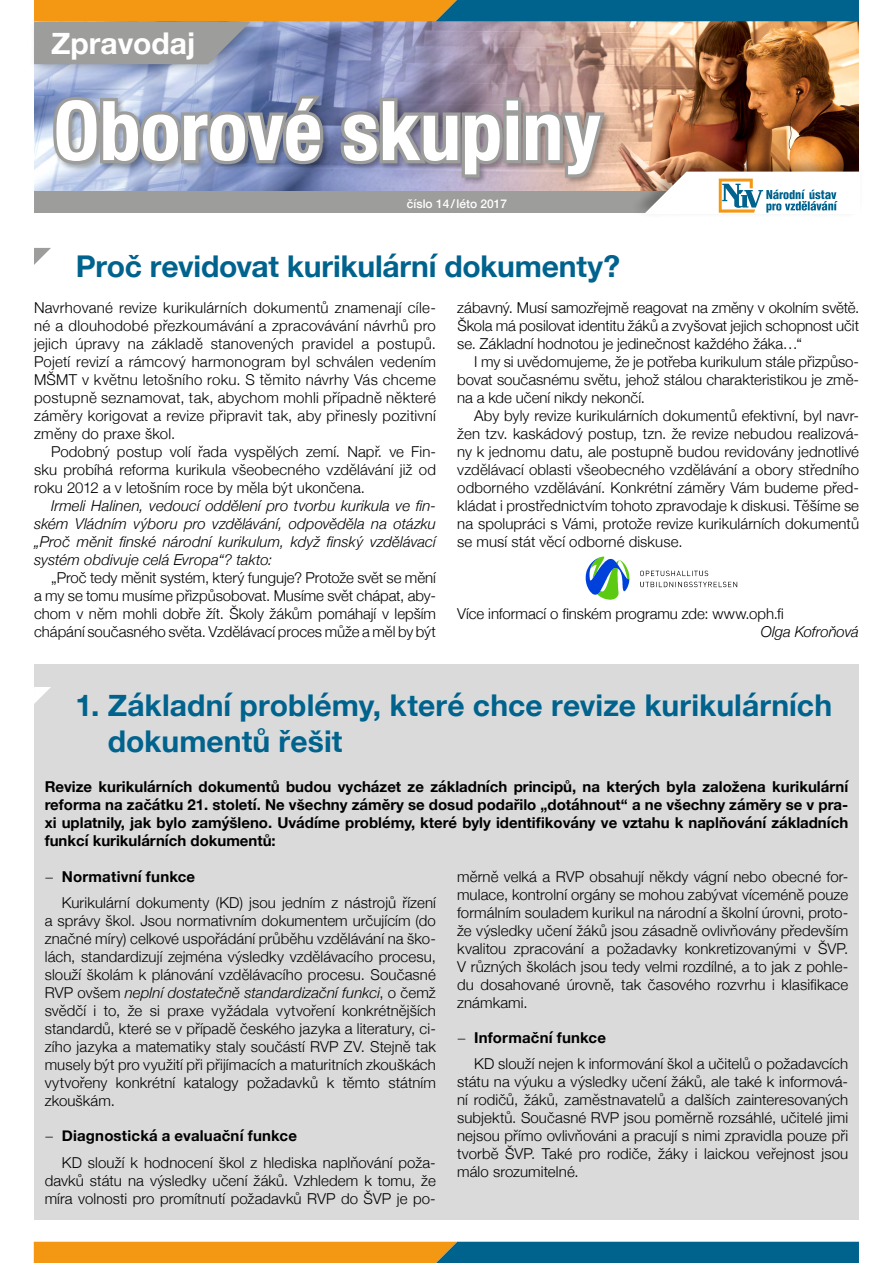
<style>
.page{position:relative;width:893px;height:1263px;background:#fff}
.page>*{position:absolute;margin:0;border:0;box-sizing:border-box;transform-origin:0 0}
.t1{font:700 condensed 82.5px "Helvetica Neue";color:#fff}
.t2{font:700 30px/36px "Helvetica Neue";color:#00638e}
.t3{font:700 30px "Helvetica Neue";color:#fff}
.t4{font:300 15px/18px "Helvetica Neue";letter-spacing:.005em;color:#000;text-align:justify}
.t5{font:700 15px/18px "Helvetica Neue";color:#000;text-align:justify}
.t6{font:italic 300 15px/18px "Helvetica Neue";letter-spacing:.005em;color:#000;text-align:justify}
.t7{font:500 12px "Helvetica Neue";color:#fff}
.s1{font-weight:700}
.s2{font-style:italic}
</style>
<div class="page">
<img style="left:34px;top:64px;width:825px;height:127px">
<div style="left:29px;top:12px;width:233px;height:61px;background:#000;opacity:.3"></div>
<svg style="left:34px;top:1242px;width:825px;height:21px;background:#7a7d50"></svg>
<div style="left:34px;top:191px;width:825px;height:22px;background:#9d9d9c"></div>
<div style="left:52px;top:94px;width:560px;height:91px;background:#000;opacity:.3"></div>
<svg style="left:49px;top:90px;width:278px;height:79px;background:#9098aa"></svg>
<svg style="left:336px;top:94px;width:273px;height:88px;background:#9a939d"></svg>
<img style="left:34px;top:0;width:825px;height:64px">
<div style="left:34px;top:664px;width:825px;height:555px;background:#dadada"></div>
<svg style="left:34px;top:687px;width:17px;height:17px"></svg>
<svg style="left:34px;top:248px;width:17px;height:17px"></svg>
<svg style="left:586px;top:557px;width:43px;height:43px"></svg>
<svg style="left:640px;top:582px;width:97px;height:5px"></svg>
<svg style="left:640px;top:571px;width:68px;height:5px"></svg>
<div style="left:630px;top:156px;width:234px;height:61px;background:#000;opacity:.3"></div>
<svg style="left:644px;top:172px;width:216px;height:42px"></svg>
<h2 class="t3" style="left:51px;top:20px;width:146px">Zpravodaj</h2>
<h1 class="t1" style="left:54px;top:62px;width:549px">Oborové skupiny</h1>
<p class="t7" style="left:407px;top:194px;width:102px">číslo 14/léto 2017</p>
<h2 class="t2" style="left:76px;top:249px;width:546px">Proč revidovat kurikulární dokumenty?</h2>
<p class="t4" style="left:34px;top:298px;width:403px">Navrhované revize kurikulárních dokumentů znamenají cíle&shy;né a dlouhodobé přezkoumávání a zpracovávání návrhů pro jejich úpravy na základě stanovených pravidel a postupů.<br>Pojetí revizí a rámcový harmonogram byl schválen vedením MŠMT v květnu letošního roku. S těmito návrhy Vás chceme postupně seznamovat, tak, abychom mohli případně některé záměry korigovat a revize připravit tak, aby přinesly pozitivní změny do praxe škol.</p>
<p class="t4" style="left:34px;top:442px;width:403px;text-indent:17px">Podobný postup volí řada vyspělých zemí. Např. ve Fin&shy;sku probíhá reforma kurikula všeobecného vzdělávání již od roku 2012 a v letošním roce by měla být ukončena.</p>
<p class="t6" style="left:34px;top:496px;width:403px;text-indent:17px">Irmeli Halinen, vedoucí oddělení pro tvorbu kurikula ve fin&shy;ském Vládním výboru pro vzdělávání, odpověděla na otázku „Proč měnit finské národní kurikulum, když finský vzdělávací systém obdivuje celá Evropa“? takto:</p>
<p class="t4" style="left:34px;top:568px;width:403px;text-indent:17px">„Proč tedy měnit systém, který funguje? Protože svět se mění a my se tomu musíme přizpůsobovat. Musíme svět chápat, aby&shy;chom v něm mohli dobře žít. Školy žákům pomáhají v lepším chápání současného světa. Vzdělávací proces může a měl by být</p>
<p class="t4" style="left:457px;top:298px;width:403px">zábavný. Musí samozřejmě reagovat na změny v okolním světě.<br>Škola má posilovat identitu žáků a zvyšovat jejich schopnost učit se. Základní hodnotou je jedinečnost každého žáka…“</p>
<p class="t4" style="left:457px;top:352px;width:403px;text-indent:17px">I my si uvědomujeme, že je potřeba kurikulum stále přizpůso&shy;bovat současnému světu, jehož stálou charakteristikou je změ&shy;na a kde učení nikdy nekončí.</p>
<p class="t4" style="left:457px;top:406px;width:403px;text-indent:17px">Aby byly revize kurikulárních dokumentů efektivní, byl navr&shy;žen tzv. kaskádový postup, tzn. že revize nebudou realizová&shy;ny k jednomu datu, ale postupně budou revidovány jednotlivé vzdělávací oblasti všeobecného vzdělávání a obory středního odborného vzdělávání. Konkrétní záměry Vám budeme před&shy;kládat i prostřednictvím tohoto zpravodaje k diskusi. Těšíme se na spolupráci s Vámi, protože revize kurikulárních dokumentů se musí stát věcí odborné diskuse.</p>
<p class="t4" style="left:457px;top:604px;width:328px">Více informací o finském programu zde: www.oph.fi</p>
<p class="t6" style="left:761px;top:622px;width:100px">Olga Kofroňová</p>
<h2 class="t2" style="left:108px;top:688px;width:726px;text-indent:-32px">1. Základní problémy, které chce revize kurikulárních dokumentů řešit</h2>
<p class="t5" style="left:45px;top:777px;width:805px">Revize kurikulárních dokumentů budou vycházet ze základních principů, na kterých byla založena kurikulární reforma na začátku 21. století. Ne všechny záměry se dosud podařilo „dotáhnout“ a ne všechny záměry se v pra&shy;xi uplatnily, jak bylo zamýšleno. Uvádíme problémy, které byly identifikovány ve vztahu k naplňování základních funkcí kurikulárních dokumentů:</p>
<p class="t4" style="left:62px;top:862px;width:376px;line-height:26.5px;text-indent:-17px">− <span class="s1">Normativní funkce<br></span>Kurikulární dokumenty (KD) jsou jedním z nástrojů řízení</p>
<p class="t4" style="left:45px;top:911px;width:393px">a správy škol. Jsou normativním dokumentem určujícím (do značné míry) celkové uspořádání průběhu vzdělávání na ško&shy;lách, standardizují zejména výsledky vzdělávacího procesu, slouží školám k plánování vzdělávacího procesu. Současné RVP ovšem <span class="s2">neplní dostatečně standardizační funkci</span>, o čemž svědčí i to, že si praxe vyžádala vytvoření konkrétnějších standardů, které se v případě českého jazyka a literatury, ci&shy;zího jazyka a matematiky staly součástí RVP ZV. Stejně tak musely být pro využití při přijímacích a maturitních zkouškách vytvořeny konkrétní katalogy požadavků k těmto státním zkouškám.</p>
<p class="t4" style="left:62px;top:1122px;width:376px;line-height:26.5px;text-indent:-17px">− <span class="s1">Diagnostická a evaluační funkce<br></span>KD slouží k hodnocení škol z hlediska naplňování poža-</p>
<p class="t4" style="left:45px;top:1170px;width:393px">davků státu na výsledky učení žáků. Vzhledem k tomu, že míra volnosti pro promítnutí požadavků RVP do ŠVP je po-</p>
<p class="t4" style="left:457px;top:866px;width:393px">měrně velká a RVP obsahují někdy vágní nebo obecné for&shy;mulace, kontrolní orgány se mohou zabývat víceméně pouze formálním souladem kurikul na národní a školní úrovni, proto&shy;že výsledky učení žáků jsou zásadně ovlivňovány především kvalitou zpracování a požadavky konkretizovanými v ŠVP.<br>V různých školách jsou tedy velmi rozdílné, a to jak z pohle&shy;du dosahované úrovně, tak časového rozvrhu i klasifikace známkami.</p>
<p class="t4" style="left:474px;top:1023px;width:376px;line-height:26.5px;text-indent:-17px">− <span class="s1">Informační funkce<br></span>KD slouží nejen k informování škol a učitelů o požadavcích</p>
<p class="t4" style="left:457px;top:1072px;width:393px">státu na výuku a výsledky učení žáků, ale také k informová&shy;ní rodičů, žáků, zaměstnavatelů a dalších zainteresovaných subjektů. Současné RVP jsou poměrně rozsáhlé, učitelé jimi nejsou přímo ovlivňováni a pracují s nimi zpravidla pouze při tvorbě ŠVP. Také pro rodiče, žáky i laickou veřejnost jsou málo srozumitelné.</p>
</div>
